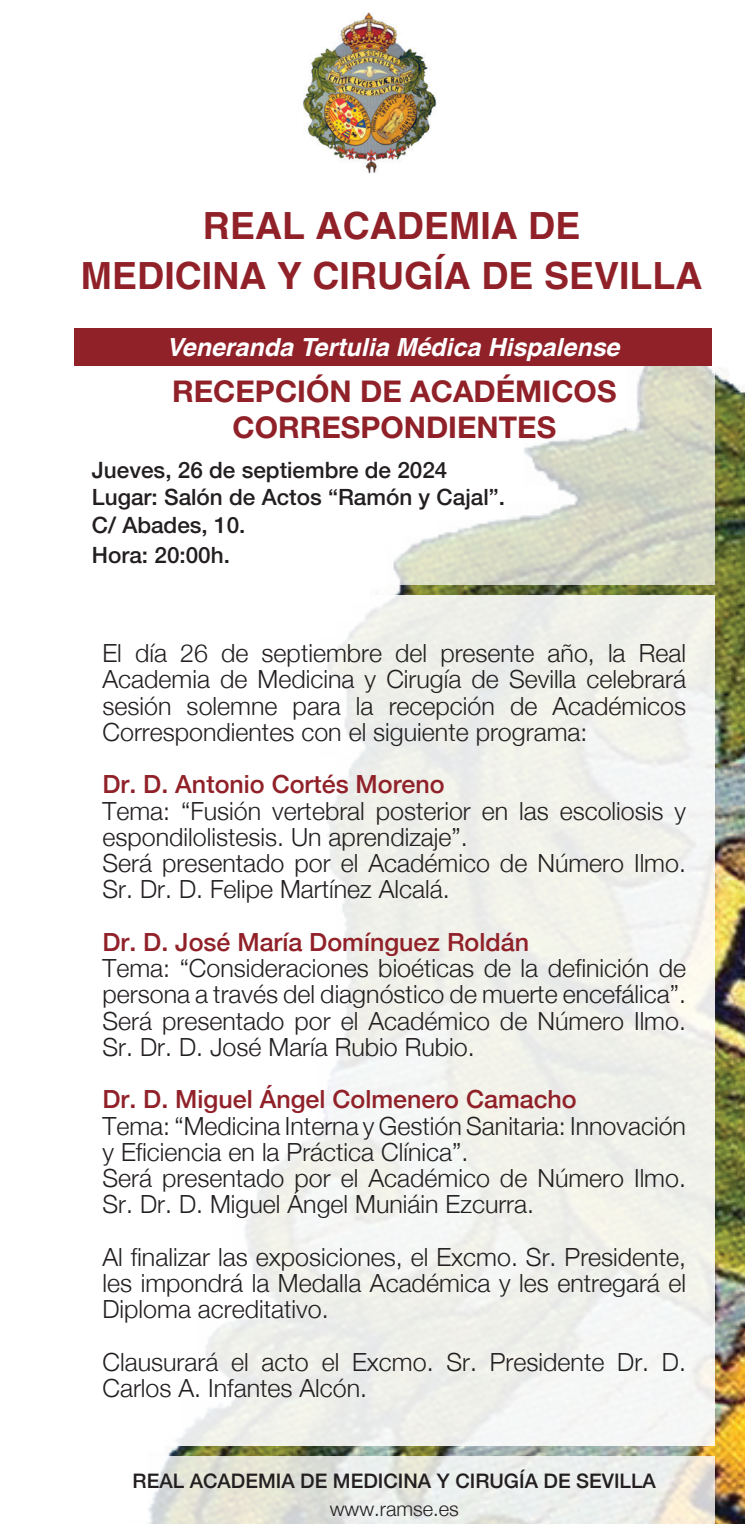
<style>
.page{position:relative;width:745px;height:1524px;background:#fff}
.page>*{position:absolute;margin:0;border:0;box-sizing:border-box;transform-origin:0 0}
.t1{font:700 37.5px/50px "Helvetica";color:#912129;text-align:center}
.t2{font:700 30px/36px "Helvetica Neue LT Std";color:#912129;text-align:center}
.t3{font:300 25px/26.2px "Helvetica Neue LT Pro";color:#231f20;text-align:justify}
.t4{font:500 25px "Helvetica Neue LT Pro";color:#912129}
.t5{font:italic 700 25px "Helvetica";color:#fff}
.t6{font:500 22.5px/27.5px "Helvetica Neue LT Std";color:#231f20}
.t7{font:500 22.5px "Helvetica Neue";color:#231f20}
.t8{font:500 20px "Helvetica Neue LT Pro";color:#231f20}
.t9{font:300 20px "Helvetica Neue LT Pro";color:#231f20}
</style>
<div class="page">
<img style="left:166px;top:368px;width:578px;height:1156px">
<div style="left:74px;top:595px;width:640px;height:851px;background:linear-gradient(to bottom,#f7f7f4,#f4f5f2)"></div>
<svg style="left:166px;top:328px;width:548px;height:257px"></svg>
<div style="left:74px;top:328px;width:637px;height:38px;background:#912129"></div>
<svg style="left:148px;top:1456px;width:566px;height:68px;background:#e7e8e2"></svg>
<img style="left:302px;top:12px;width:135px;height:162px">
<h1 class="t1" style="left:81px;top:200px;width:622px">REAL ACADEMIA DE<br>MEDICINA Y CIRUGÍA DE SEVILLA</h1>
<p class="t5" style="left:166px;top:327px;width:454px">Veneranda Tertulia Médica Hispalense</p>
<p class="t2" style="left:172px;top:373px;width:445px">RECEPCIÓN DE ACADÉMICOS<br>CORRESPONDIENTES</p>
<p class="t7" style="left:92px;top:452px;width:357px">Jueves, 26 de septiembre de 2024</p>
<p class="t6" style="left:92px;top:483px;width:414px">Lugar: Salón de Actos “Ramón y Cajal”.<br>C/ Abades, 10.</p>
<p class="t6" style="left:92px;top:541px;width:139px">Hora: 20:00h.</p>
<p class="t3" style="left:102px;top:639px;width:584px">El día 26 de septiembre del presente año, la Real Academia de Medicina y Cirugía de Sevilla celebrará sesión solemne para la recepción de Académicos Correspondientes con el siguiente programa:</p>
<p class="t4" style="left:102px;top:769px;width:343px">Dr. D. Antonio Cortés Moreno</p>
<p class="t3" style="left:102px;top:797px;width:584px;text-align:left">Tema: “Fusión vertebral posterior en las escoliosis y espondilolistesis. Un aprendizaje”.<br>Será presentado por el Académico de Número Ilmo.<br>Sr. Dr. D. Felipe Martínez Alcalá.</p>
<p class="t4" style="left:102px;top:927px;width:428px">Dr. D. José María Domínguez Roldán</p>
<p class="t3" style="left:102px;top:954px;width:584px">Tema: “Consideraciones bioéticas de la definición de persona a través del diagnóstico de muerte encefálica”.<br>Será presentado por el Académico de Número Ilmo.<br>Sr. Dr. D. José María Rubio Rubio.</p>
<p class="t4" style="left:102px;top:1084px;width:475px">Dr. D. Miguel Ángel Colmenero Camacho</p>
<p class="t3" style="left:102px;top:1112px;width:584px;text-align:left">Tema: “Medicina Interna y Gestión Sanitaria: Innovación y Eficiencia en la Práctica Clínica”.<br>Será presentado por el Académico de Número Ilmo.<br>Sr. Dr. D. Miguel Ángel Muniáin Ezcurra.</p>
<p class="t3" style="left:102px;top:1243px;width:584px">Al finalizar las exposiciones, el Excmo. Sr. Presidente, les impondrá la Medalla Académica y les entregará el Diploma acreditativo.</p>
<p class="t3" style="left:102px;top:1348px;width:584px">Clausurará el acto el Excmo. Sr. Presidente Dr. D.<br>Carlos A. Infantes Alcón.</p>
<p class="t8" style="left:132px;top:1469px;width:524px">REAL ACADEMIA DE MEDICINA Y CIRUGÍA DE SEVILLA</p>
<p class="t9" style="left:329px;top:1496px;width:130px">www.ramse.es</p>
</div>
